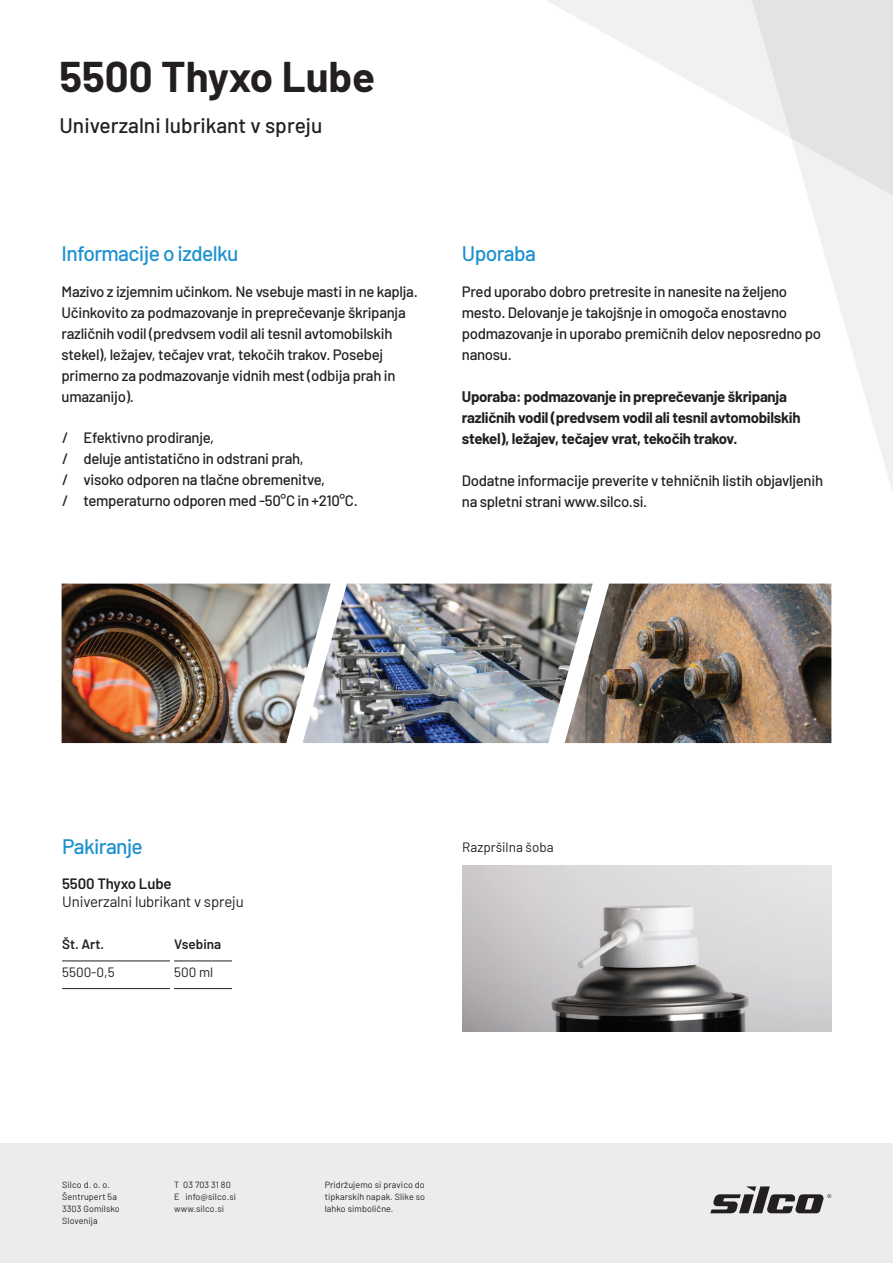
<style>
.page{position:relative;width:893px;height:1263px;background:#fff}
.page>*{position:absolute;margin:0;border:0;box-sizing:border-box;transform-origin:0 0}
.t1{font:700 42px "Barlow";color:#231f20}
.t2{font:500 21px "Barlow";letter-spacing:-.03em;color:#1d90d0}
.t3{font:500 21px "Barlow";color:#231f20}
.t4{font:500 15px/21px "Barlow";letter-spacing:-.02em;color:#231f20}
.t5{font:700 15px/21px "Barlow";letter-spacing:-.02em;color:#231f20}
.t6{font:15px "Barlow";letter-spacing:-.01em;color:#231f20}
.t7{font:600 15px "Barlow";letter-spacing:-.01em;color:#231f20}
.t8{font:13.5px "Barlow";color:#231f20}
.t9{font:600 13.5px "Barlow";color:#231f20}
.t10{font:9px/12px "Barlow";letter-spacing:.01em;color:#231f20}
</style>
<div class="page">
<svg style="left:547px;top:0;width:204px;height:115px;fill:#f0f1f2"></svg>
<svg style="left:751px;top:0;width:142px;height:491px"></svg>
<div style="left:0;top:1143px;width:893px;height:120px;background:#ececee"></div>
<svg style="left:710px;top:1186px;width:121px;height:27px"></svg>
<hr style="left:62px;top:961px;width:112px;height:1px;background:#231f20">
<hr style="left:174px;top:961px;width:61px;height:1px;background:#231f20">
<hr style="left:62px;top:988px;width:112px;height:1px;background:#231f20">
<hr style="left:174px;top:988px;width:61px;height:1px;background:#231f20">
<hr style="left:232px;top:918px;width:3px;height:88px;background:#fff">
<hr style="left:170px;top:918px;width:4px;height:103px;background:#fff">
<img style="left:462px;top:865px;width:369px;height:166px">
<img style="left:62px;top:584px;width:241px;height:159px">
<img style="left:303px;top:584px;width:262px;height:159px">
<img style="left:565px;top:584px;width:266px;height:159px">
<h1 class="t1" style="left:60px;top:46px;width:317px">5500 Thyxo Lube</h1>
<h2 class="t3" style="left:60px;top:110px;width:264px">Univerzalni lubrikant v spreju</h2>
<h2 class="t2" style="left:62px;top:238px;width:178px">Informacije o izdelku</h2>
<h2 class="t2" style="left:462px;top:238px;width:75px">Uporaba</h2>
<p class="t4" style="left:62px;top:280px;width:358px">Mazivo z izjemnim učinkom. Ne vsebuje masti in ne kaplja.<br>Učinkovito za podmazovanje in preprečevanje škripanja različnih vodil (predvsem vodil ali tesnil avtomobilskih stekel), ležajev, tečajev vrat, tekočih trakov. Posebej primerno za podmazovanje vidnih mest (odbija prah in umazanijo).</p>
<p class="t4" style="left:62px;top:426px;width:297px">/ Efektivno prodiranje,<br>/ deluje antistatično in odstrani prah,<br>/ visoko odporen na tlačne obremenitve,<br>/ temperaturno odporen med -50°C in +210°C.</p>
<p class="t4" style="left:462px;top:280px;width:361px">Pred uporabo dobro pretresite in nanesite na željeno mesto. Delovanje je takojšnje in omogoča enostavno podmazovanje in uporabo premičnih delov neposredno po nanosu.</p>
<p class="t5" style="left:462px;top:385px;width:340px">Uporaba: podmazovanje in preprečevanje škripanja različnih vodil (predvsem vodil ali tesnil avtomobilskih stekel), ležajev, tečajev vrat, tekočih trakov.</p>
<p class="t4" style="left:462px;top:469px;width:363px">Dodatne informacije preverite v tehničnih listih objavljenih na spletni strani www.silco.si.</p>
<h2 class="t2" style="left:62px;top:832px;width:82px">Pakiranje</h2>
<p class="t8" style="left:462px;top:837px;width:93px">Razpršilna šoba</p>
<p class="t7" style="left:62px;top:873px;width:111px">5500 Thyxo Lube</p>
<p class="t6" style="left:62px;top:891px;width:183px">Univerzalni lubrikant v spreju</p>
<p class="t9" style="left:62px;top:934px;width:44px">Št. Art.</p>
<p class="t9" style="left:174px;top:934px;width:49px">Vsebina</p>
<p class="t8" style="left:62px;top:962px;width:54px">5500-0,5</p>
<p class="t8" style="left:174px;top:962px;width:41px">500 ml</p>
<p class="t10" style="left:62px;top:1178px;width:59px">Silco d. o. o.<br>Šentrupert 5a<br>3303 Gomilsko<br>Slovenija</p>
<p class="t10" style="left:325px;top:1178px;width:102px;text-align:justify">Pridržujemo si pravico do tipkarskih napak. Slike so lahko simbolične.</p>
<p class="t10" style="left:174px;top:1178px;width:63px">T 03 703 31 80<br>E info@silco.si www.silco.si</p>
</div>
